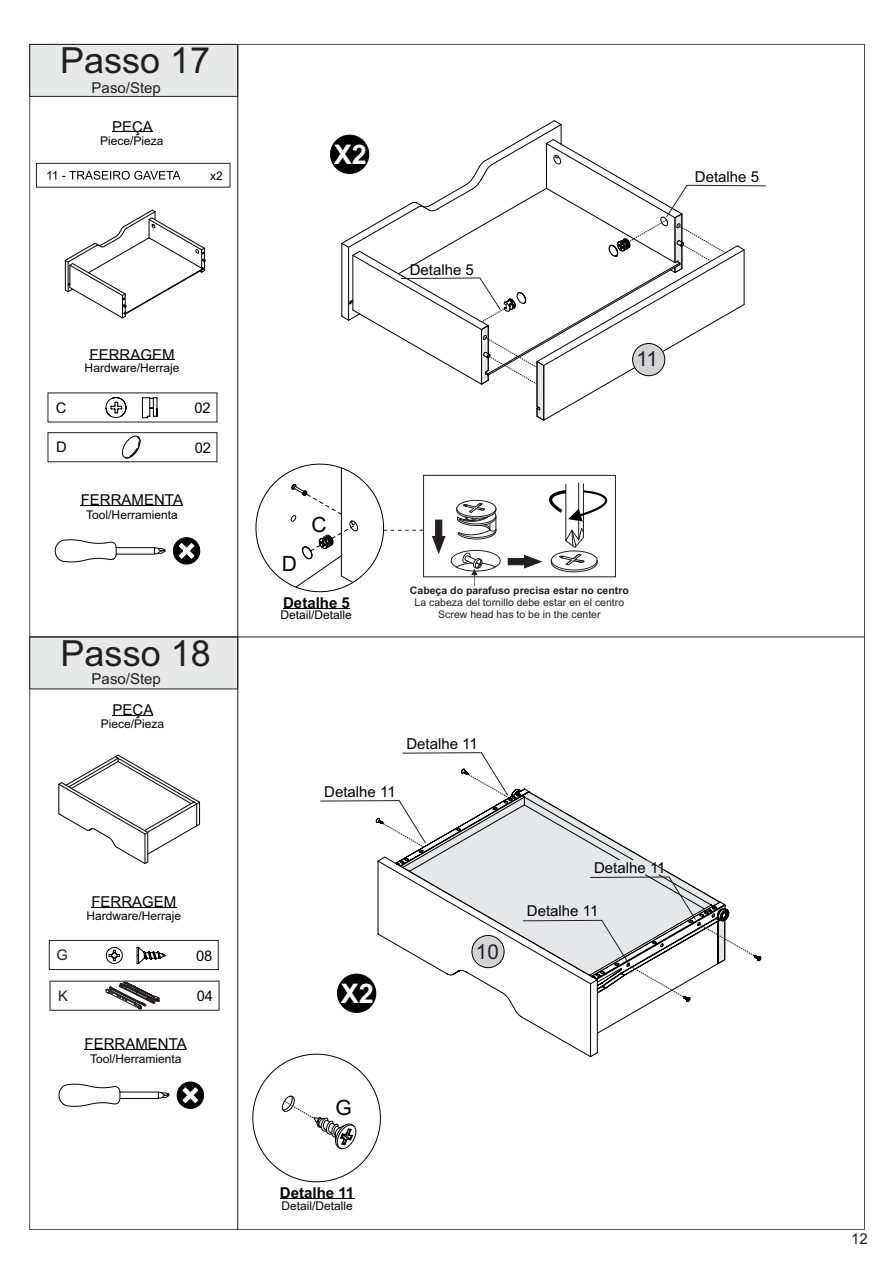
<style>
.page{position:relative;width:893px;height:1262px;background:#fff}
.page>*{position:absolute;margin:0;border:0;box-sizing:border-box;transform-origin:0 0}
.t1{font:36px "Arial";color:#231f20}
.t2{font:700 27px "Arial";color:#fff}
.t3{font:21px "Arial";color:#020304}
.t4{font:20.7px "Arial";color:#231f20}
.t5{font:15px "Arial";color:#020304}
.t6{font:15px "Arial";color:#231f20}
.t7{font:700 15px "Arial";color:#020304}
.t8{font:14.7px "Arial";color:#020304}
.t9{font:14.7px "Arial";color:#231f20}
.t10{font:12px "Arial";color:#020304}
.t11{font:10.5px/11.7px "Arial";color:#231f20;text-align:center}
.t12{font:700 10.5px "Arial";color:#231f20}
</style>
<div class="page">
<div style="left:29px;top:636px;width:208px;height:54px;background:#e7e8e8"></div>
<div style="left:29px;top:44px;width:208px;height:53px;background:#e7e8e8"></div>
<hr style="left:30px;top:636px;width:834px;height:1px;background:#231f20">
<hr style="left:237px;top:44px;width:1px;height:1185px;background:#231f20">
<svg style="left:157px;top:1091px;width:13px;height:8px"></svg>
<hr style="left:120px;top:1098px;width:38px;height:1px;background:#020304">
<svg style="left:58px;top:1083px;width:63px;height:24px"></svg>
<hr style="left:120px;top:1091px;width:38px;height:1px;background:#020304">
<svg style="left:176px;top:1081px;width:28px;height:28px"></svg>
<hr style="left:112px;top:714px;width:41px;height:1px;background:#020304">
<hr style="left:84px;top:1049px;width:103px;height:1px;background:#020304">
<hr style="left:91px;top:906px;width:85px;height:1px;background:#020304">
<div style="left:36px;top:163px;width:194px;height:24px;border:1px solid #231f20"></div>
<svg style="left:47px;top:171px;width:134px;height:9px"></svg>
<hr style="left:112px;top:132px;width:41px;height:1px;background:#020304">
<hr style="left:89px;top:359px;width:85px;height:1px;background:#020304">
<svg style="left:376px;top:788px;width:385px;height:269px"></svg>
<div style="left:49px;top:940px;width:170px;height:30px;border:1px solid #231f20"></div>
<svg style="left:137px;top:947px;width:29px;height:17px"></svg>
<svg style="left:106px;top:947px;width:17px;height:16px"></svg>
<svg style="left:106px;top:981px;width:64px;height:28px"></svg>
<svg style="left:154px;top:547px;width:12px;height:7px"></svg>
<hr style="left:116px;top:553px;width:38px;height:1px;background:#020304">
<svg style="left:54px;top:539px;width:63px;height:24px"></svg>
<hr style="left:116px;top:547px;width:38px;height:1px;background:#020304">
<svg style="left:172px;top:537px;width:29px;height:28px"></svg>
<div style="left:48px;top:432px;width:169px;height:30px;border:1px solid #231f20"></div>
<hr style="left:81px;top:505px;width:102px;height:1px;background:#020304">
<svg style="left:121px;top:435px;width:20px;height:24px"></svg>
<svg style="left:105px;top:397px;width:22px;height:21px"></svg>
<svg style="left:142px;top:397px;width:16px;height:21px"></svg>
<div style="left:471px;top:935px;width:33px;height:33px;background:#d1d3d4;border:1px solid #000;border-radius:50%"></div>
<svg style="left:65px;top:210px;width:141px;height:108px"></svg>
<svg style="left:58px;top:754px;width:142px;height:110px"></svg>
<svg style="left:341px;top:43px;width:425px;height:378px"></svg>
<svg style="left:431px;top:500px;width:70px;height:86px"></svg>
<svg style="left:507px;top:482px;width:100px;height:90px"></svg>
<div style="left:423px;top:475px;width:193px;height:102px;border:1px solid #231f20"></div>
<hr style="left:283px;top:608px;width:67px;height:1px;background:#020304">
<svg style="left:255px;top:463px;width:168px;height:130px"></svg>
<svg style="left:522px;top:876px;width:232px;height:120px"></svg>
<svg style="left:320px;top:752px;width:189px;height:95px"></svg>
<hr style="left:280px;top:1198px;width:74px;height:1px;background:#020304">
<svg style="left:252px;top:1044px;width:137px;height:139px"></svg>
<div style="left:337px;top:973px;width:39px;height:39px;background:#000;border:1px solid #000;border-radius:50%"></div>
<div style="left:330px;top:135px;width:39px;height:39px;background:#000;border:1px solid #000;border-radius:50%"></div>
<h1 class="t1" style="left:60px;top:47px;width:152px">Passo 17</h1>
<p class="t6" style="left:92px;top:82px;width:71px">Paso/Step</p>
<p class="t5" style="left:112px;top:121px;width:42px">PEÇA</p>
<p class="t10" style="left:100px;top:136px;width:65px">Piece/Pieza</p>
<p class="t10" style="left:210px;top:171px;width:14px">x2</p>
<p class="t5" style="left:89px;top:348px;width:87px">FERRAGEM</p>
<p class="t10" style="left:85px;top:364px;width:96px">Hardware/Herraje</p>
<p class="t8" style="left:56px;top:402px;width:12px">C</p>
<p class="t8" style="left:194px;top:402px;width:18px">02</p>
<p class="t8" style="left:56px;top:442px;width:12px">D</p>
<p class="t8" style="left:195px;top:442px;width:18px">02</p>
<p class="t5" style="left:81px;top:494px;width:104px">FERRAMENTA</p>
<p class="t10" style="left:86px;top:510px;width:93px">Tool/Herramienta</p>
<h1 class="t1" style="left:61px;top:639px;width:152px">Passo 18</h1>
<p class="t5" style="left:112px;top:703px;width:42px">PEÇA</p>
<p class="t6" style="left:92px;top:673px;width:71px">Paso/Step</p>
<p class="t10" style="left:101px;top:719px;width:65px">Piece/Pieza</p>
<p class="t5" style="left:91px;top:896px;width:87px">FERRAGEM</p>
<p class="t10" style="left:86px;top:911px;width:96px">Hardware/Herraje</p>
<p class="t9" style="left:57px;top:949px;width:13px">G</p>
<p class="t8" style="left:196px;top:949px;width:18px">08</p>
<p class="t9" style="left:58px;top:990px;width:11px">K</p>
<p class="t8" style="left:197px;top:990px;width:18px">04</p>
<p class="t5" style="left:84px;top:1038px;width:104px">FERRAMENTA</p>
<p class="t10" style="left:90px;top:1054px;width:93px">Tool/Herramienta</p>
<h2 class="t2" style="left:333px;top:144px;width:35px">X2</h2>
<p class="t5" style="left:410px;top:264px;width:66px">Detalhe 5</p>
<p class="t5" style="left:695px;top:171px;width:66px">Detalhe 5</p>
<h3 class="t4" style="left:636px;top:351px;width:23px">11</h3>
<h3 class="t3" style="left:282px;top:556px;width:17px">D</h3>
<h3 class="t3" style="left:311px;top:517px;width:17px">C</h3>
<p class="t7" style="left:283px;top:597px;width:68px">Detalhe 5</p>
<p class="t10" style="left:280px;top:610px;width:73px">Detail/Detalle</p>
<p class="t12" style="left:410px;top:586px;width:220px">Cabeça do parafuso precisa estar no centro</p>
<p class="t11" style="left:414px;top:597px;width:211px">La cabeza del tornillo debe estar en el centro<br>Screw head has to be in the center</p>
<p class="t5" style="left:406px;top:737px;width:73px">Detalhe 11</p>
<p class="t5" style="left:324px;top:785px;width:73px">Detalhe 11</p>
<h2 class="t2" style="left:341px;top:983px;width:35px">X2</h2>
<h3 class="t4" style="left:476px;top:943px;width:24px">10</h3>
<p class="t5" style="left:594px;top:862px;width:73px">Detalhe 11</p>
<p class="t5" style="left:527px;top:905px;width:73px">Detalhe 11</p>
<h3 class="t3" style="left:335px;top:1099px;width:18px">G</h3>
<p class="t7" style="left:280px;top:1187px;width:76px">Detalhe 11</p>
<p class="t10" style="left:281px;top:1200px;width:73px">Detail/Detalle</p>
<p class="t6" style="left:851px;top:1232px;width:18px">12</p>
</div>
